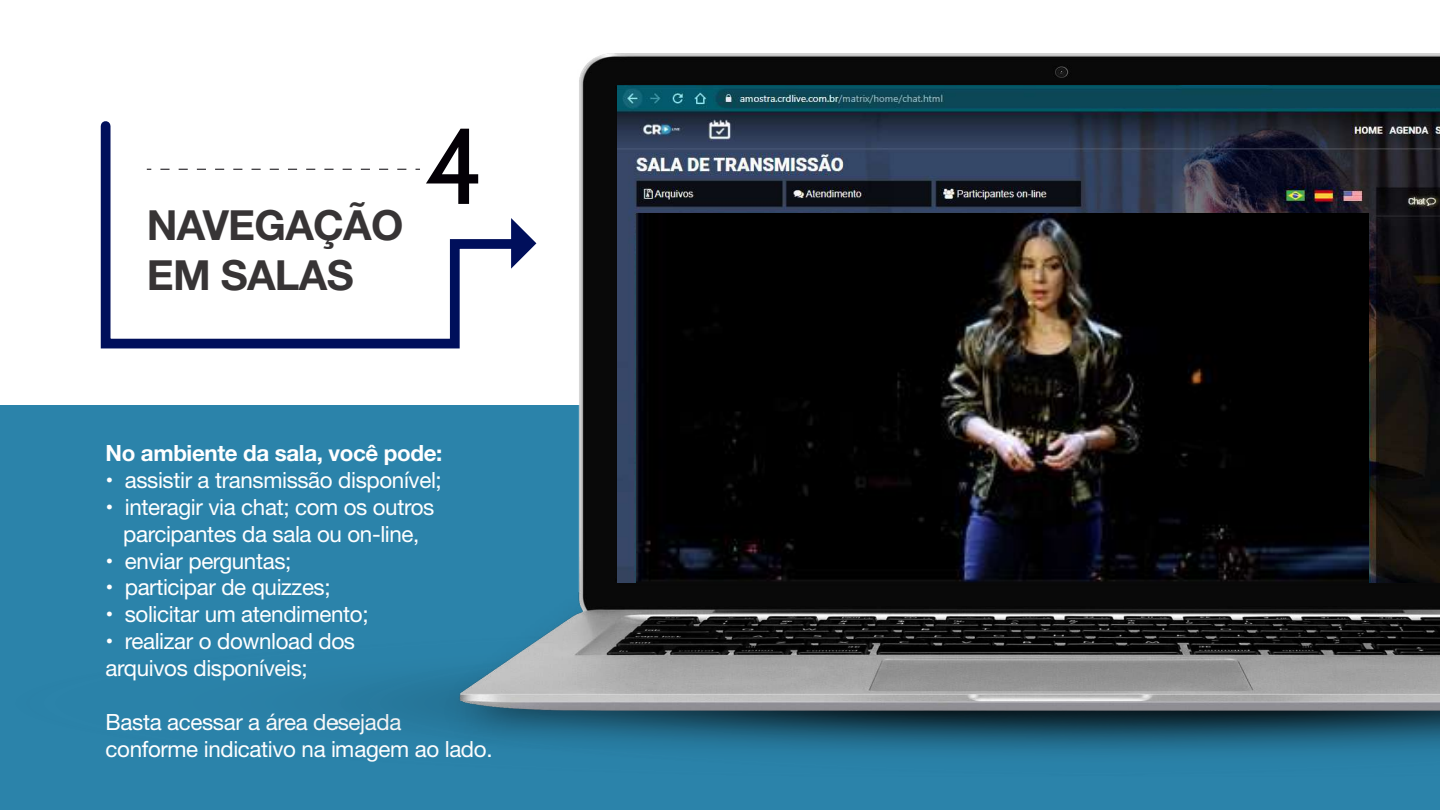
<style>
.page{position:relative;width:1440px;height:810px;background:#fff}
.page>*{position:absolute;margin:0;border:0;box-sizing:border-box;transform-origin:0 0}
.t1{font:107.48px "Cabin";color:#040006}
.t2{font:700 41.55px/49.9px "Helvetica Neue";letter-spacing:-.015em;color:#373435}
.t3{font:22.42px/26.8px "Helvetica Neue";letter-spacing:-.015em;color:#fff}
.t4{font:700 22.42px "Helvetica Neue";letter-spacing:-.015em;color:#fff}
</style>
<div class="page">
<div style="left:0;top:405px;width:1440px;height:405px;background:#2b83aa"></div>
<img style="left:445px;top:53px;width:995px;height:696px">
<svg style="left:100px;top:116px;width:421px;height:237px"></svg>
<svg style="left:511px;top:218px;width:25px;height:51px"></svg>
<img style="left:618px;top:85px;width:822px;height:497px">
<img style="left:637px;top:214px;width:732px;height:368px">
<h2 class="t2" style="left:147px;top:202px;width:258px">NAVEGAÇÃO<br>EM SALAS</h2>
<h1 class="t1" style="left:424px;top:100px;width:62px">4</h1>
<p class="t4" style="left:106px;top:435px;width:338px">No ambiente da sala, você pode:</p>
<p class="t3" style="left:106px;top:468px;width:338px">• assistir a transmissão disponível;</p>
<p class="t3" style="left:106px;top:495px;width:330px;text-align:center">• interagir via chat; com os outros parcipantes da sala ou on-line,</p>
<p class="t3" style="left:106px;top:548px;width:187px">• enviar perguntas;</p>
<p class="t3" style="left:106px;top:575px;width:227px">• participar de quizzes;</p>
<p class="t3" style="left:106px;top:602px;width:264px">• solicitar um atendimento;</p>
<p class="t3" style="left:106px;top:629px;width:251px">• realizar o download dos arquivos disponíveis;</p>
<p class="t3" style="left:106px;top:710px;width:388px">Basta acessar a área desejada conforme indicativo na imagem ao lado.</p>
</div>
